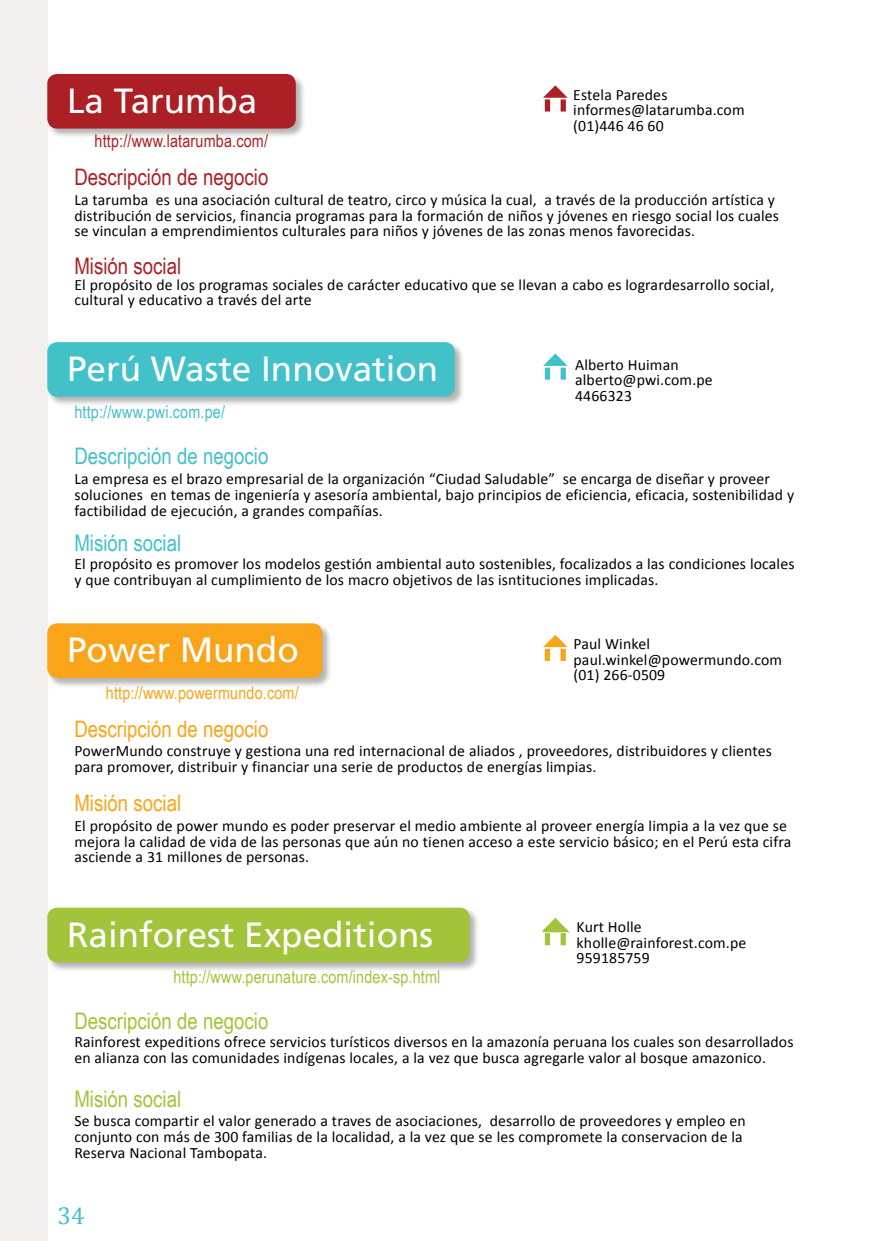
<style>
.page{position:relative;width:869px;height:1241px;background:#fff}
.page>*{position:absolute;margin:0;border:0;box-sizing:border-box;transform-origin:0 0}
.t1{font:35px "Frutiger";color:#fff}
.t2{font:24.5px "Cambria";color:#42c1c8}
.t3{font:22.75px "Arial Narrow";color:#ac1f25}
.t4{font:22.75px "Arial Narrow";color:#42c1c8}
.t5{font:22.75px "Arial Narrow";color:#faa41a}
.t6{font:22.75px "Arial Narrow";color:#a2c43a}
.t7{font:17.5px "Arial Narrow";letter-spacing:.01em;color:#a2c43a}
.t8{font:17.5px "Arial Narrow";letter-spacing:.01em;color:#faa41a}
.t9{font:17.5px "Arial Narrow";letter-spacing:.01em;color:#ac1f25}
.t10{font:17.5px "Arial Narrow";letter-spacing:.01em;color:#42c1c8}
.t11{font:15.75px/15.8px "Calibri";letter-spacing:.01em;color:#000}
</style>
<div class="page">
<div style="left:0;top:0;width:48px;height:1240px;background:#f2f0ef"></div>
<div style="left:47px;top:73px;width:259px;height:66px;background:#000;opacity:.3"></div>
<div style="left:47px;top:74px;width:249px;height:54px;background:#ac1f25;border-radius:10px"></div>
<div style="left:47px;top:341px;width:417px;height:66px;background:#000;opacity:.3"></div>
<div style="left:47px;top:342px;width:407px;height:54px;background:#42c1c8;border-radius:10px"></div>
<div style="left:47px;top:622px;width:285px;height:66px;background:#000;opacity:.3"></div>
<div style="left:47px;top:623px;width:275px;height:54px;background:#faa41a;border-radius:10px"></div>
<div style="left:47px;top:907px;width:433px;height:65px;background:#000;opacity:.3"></div>
<div style="left:47px;top:907px;width:422px;height:55px;background:#a2c43a;border-radius:10px"></div>
<svg style="left:543px;top:85px;width:24px;height:13px"></svg>
<div style="left:544px;top:99px;width:6px;height:12px;background:#ac1f25"></div>
<div style="left:560px;top:99px;width:5px;height:12px;background:#ac1f25"></div>
<svg style="left:543px;top:353px;width:24px;height:13px"></svg>
<svg style="left:543px;top:634px;width:24px;height:13px"></svg>
<svg style="left:542px;top:918px;width:28px;height:15px"></svg>
<div style="left:544px;top:367px;width:6px;height:12px;background:#42c1c8"></div>
<div style="left:544px;top:648px;width:6px;height:12px;background:#faa41a"></div>
<div style="left:544px;top:933px;width:6px;height:12px;background:#a2c43a"></div>
<div style="left:560px;top:367px;width:5px;height:12px;background:#42c1c8"></div>
<div style="left:560px;top:648px;width:5px;height:12px;background:#faa41a"></div>
<div style="left:560px;top:933px;width:5px;height:12px;background:#a2c43a"></div>
<h1 class="t1" style="left:67px;top:80px;width:191px">La Tarumba</h1>
<p class="t9" style="left:94px;top:128px;width:175px">http://www.latarumba.com/</p>
<h3 class="t3" style="left:74px;top:160px;width:195px">Descripción de negocio</h3>
<p class="t11" style="left:573px;top:87px;width:173px">Estela Paredes informes@latarumba.com (01)446 46 60</p>
<p class="t11" style="left:74px;top:192px;width:706px">La tarumba es una asociación cultural de teatro, circo y música la cual, a través de la producción artística y distribución de servicios, financia programas para la formación de niños y jóvenes en riesgo social los cuales se vinculan a emprendimientos culturales para niños y jóvenes de las zonas menos favorecidas.</p>
<h3 class="t3" style="left:74px;top:249px;width:108px">Misión social</h3>
<p class="t11" style="left:74px;top:276px;width:701px">El propósito de los programas sociales de carácter educativo que se llevan a cabo es logrardesarrollo social, cultural y educativo a través del arte</p>
<h1 class="t1" style="left:67px;top:348px;width:372px">Perú Waste Innovation</h1>
<p class="t10" style="left:74px;top:399px;width:152px">http://www.pwi.com.pe/</p>
<h3 class="t4" style="left:74px;top:439px;width:195px">Descripción de negocio</h3>
<p class="t11" style="left:575px;top:356px;width:139px">Alberto Huiman alberto@pwi.com.pe<br>4466323</p>
<p class="t11" style="left:74px;top:471px;width:721px">La empresa es el brazo empresarial de la organización “Ciudad Saludable” se encarga de diseñar y proveer soluciones en temas de ingeniería y asesoría ambiental, bajo principios de eficiencia, eficacia, sostenibilidad y factibilidad de ejecución, a grandes compañías.</p>
<h3 class="t4" style="left:74px;top:526px;width:108px">Misión social</h3>
<p class="t11" style="left:74px;top:556px;width:721px">El propósito es promover los modelos gestión ambiental auto sostenibles, focalizados a las condiciones locales y que contribuyan al cumplimiento de los macro objetivos de las isntituciones implicadas.</p>
<h1 class="t1" style="left:67px;top:629px;width:233px">Power Mundo</h1>
<p class="t8" style="left:106px;top:680px;width:194px">http://www.powermundo.com/</p>
<h3 class="t5" style="left:74px;top:712px;width:195px">Descripción de negocio</h3>
<p class="t11" style="left:573px;top:635px;width:210px">Paul Winkel paul.winkel@powermundo.com (01) 266-0509</p>
<p class="t11" style="left:74px;top:742px;width:698px">PowerMundo construye y gestiona una red internacional de aliados , proveedores, distribuidores y clientes para promover, distribuir y financiar una serie de productos de energías limpias.</p>
<h3 class="t5" style="left:74px;top:786px;width:108px">Misión social</h3>
<p class="t11" style="left:74px;top:817px;width:718px">El propósito de power mundo es poder preservar el medio ambiente al proveer energía limpia a la vez que se mejora la calidad de vida de las personas que aún no tienen acceso a este servicio básico; en el Perú esta cifra asciende a 31 millones de personas.</p>
<h1 class="t1" style="left:67px;top:913px;width:367px">Rainforest Expeditions</h1>
<p class="t7" style="left:173px;top:964px;width:268px">http://www.perunature.com/index-sp.html</p>
<h3 class="t6" style="left:74px;top:1003px;width:195px">Descripción de negocio</h3>
<p class="t11" style="left:576px;top:918px;width:171px">Kurt Holle kholle@rainforest.com.pe<br>959185759</p>
<p class="t11" style="left:74px;top:1034px;width:720px">Rainforest expeditions ofrece servicios turísticos diversos en la amazonía peruana los cuales son desarrollados en alianza con las comunidades indígenas locales, a la vez que busca agregarle valor al bosque amazonico.</p>
<h3 class="t6" style="left:74px;top:1081px;width:108px">Misión social</h3>
<p class="t11" style="left:74px;top:1113px;width:672px">Se busca compartir el valor generado a traves de asociaciones, desarrollo de proveedores y empleo en conjunto con más de 300 familias de la localidad, a la vez que se les compromete la conservacion de la<br>Reserva Nacional Tambopata.</p>
<h2 class="t2" style="left:57px;top:1200px;width:29px">34</h2>
</div>
